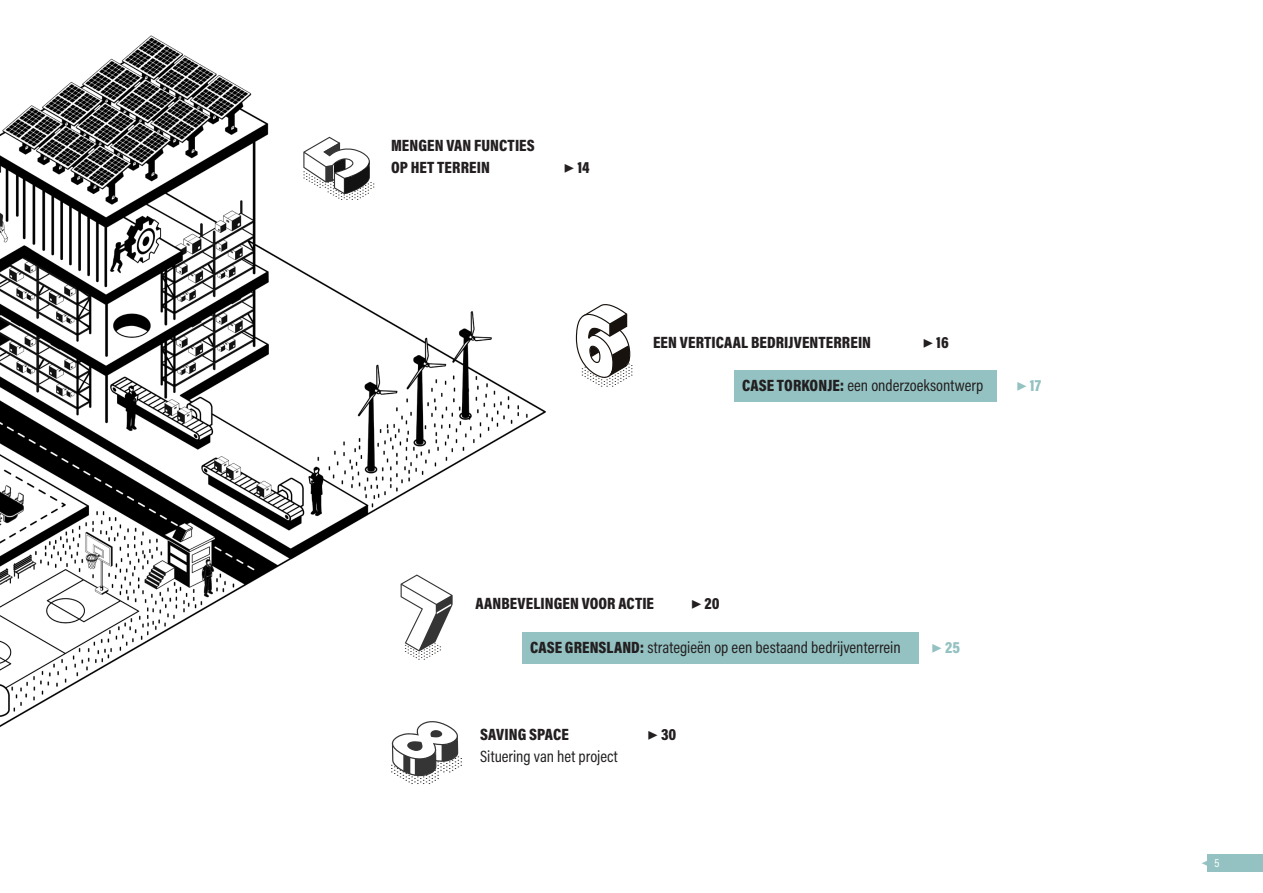
<style>
.page{position:relative;width:1263px;height:893px;background:#fff}
.page>*{position:absolute;margin:0;border:0;box-sizing:border-box;transform-origin:0 0}
.brood{font:16.5px "Acumin Pro Cond";color:#231f20}
.brood-2{font:900 16.5px "Acumin Pro Cond";letter-spacing:.005em;color:#231f20}
.brood-3{font:900 16.5px "Acumin Pro Cond";color:#94c2c2}
.t1{font:13.5px "Acumin Pro Cond";color:#94c2c2}
.s1{font-weight:900}
.s2{font-size:12px;color:#fff}
</style>
<div class="page">
<div style="left:1208px;top:854px;width:55px;height:17px;background:#94c2c2"></div>
<img style="left:0;top:35px;width:621px;height:750px">
<svg style="left:303px;top:137px;width:71px;height:63px"></svg>
<svg style="left:576px;top:304px;width:57px;height:83px"></svg>
<svg style="left:401px;top:574px;width:52px;height:86px"></svg>
<svg style="left:391px;top:721px;width:71px;height:63px"></svg>
<div style="left:734px;top:370px;width:262px;height:31px;background:#94c2c2"></div>
<div style="left:522px;top:633px;width:396px;height:31px;background:#94c2c2"></div>
<p class="brood-2" style="left:391px;top:135px;width:145px">MENGEN VAN FUNCTIES</p>
<p class="brood-2" style="left:391px;top:156px;width:100px">OP HET TERREIN</p>
<p class="brood-2" style="left:564px;top:156px;width:27px">▶ 14</p>
<p class="brood-2" style="left:653px;top:331px;width:220px">EEN VERTICAAL BEDRIJVENTERREIN</p>
<p class="brood-2" style="left:923px;top:331px;width:27px">▶ 16</p>
<p class="brood" style="left:742px;top:375px;width:243px"><span class="s1">CASE TORKONJE:</span> een onderzoeksontwerp</p>
<p class="brood-3" style="left:1017px;top:375px;width:26px">▶ 17</p>
<p class="brood-2" style="left:475px;top:593px;width:180px">AANBEVELINGEN VOOR ACTIE</p>
<p class="brood-2" style="left:691px;top:593px;width:30px">▶ 20</p>
<p class="brood" style="left:530px;top:637px;width:372px"><span class="s1">CASE GRENSLAND:</span> strategieën op een bestaand bedrijventerrein</p>
<p class="brood-2" style="left:480px;top:724px;width:90px">SAVING SPACE</p>
<p class="brood-2" style="left:648px;top:724px;width:30px">▶ 30</p>
<p class="brood" style="left:480px;top:746px;width:139px">Situering van het project</p>
<p class="brood-3" style="left:932px;top:637px;width:30px">▶ 25</p>
<p class="t1" style="left:1201px;top:853px;width:19px">◀ <span class="s2">5</span></p>
</div>
